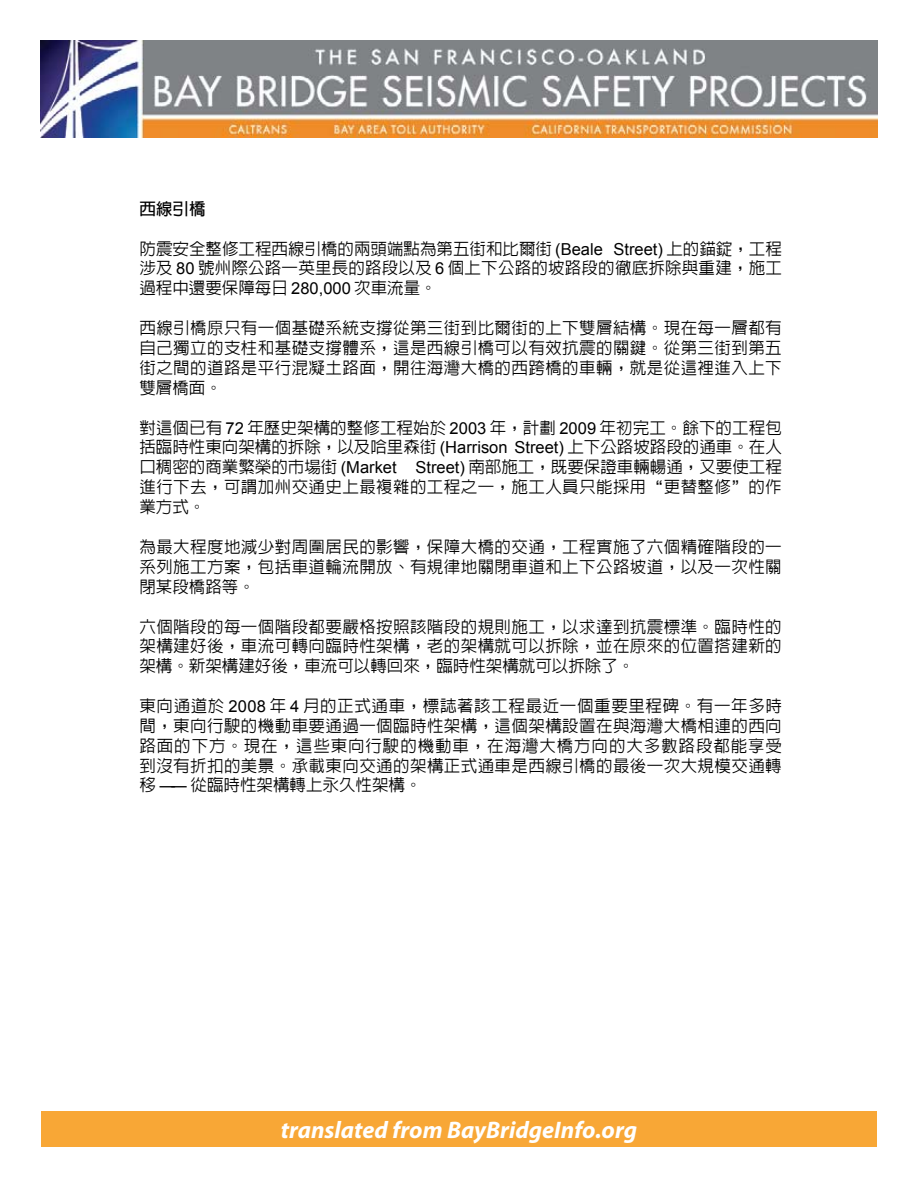
<style>
.page{position:relative;width:918px;height:1188px;background:#fff}
.page>*{position:absolute;margin:0;border:0;box-sizing:border-box;transform-origin:0 0}
.t1{font:italic 700 24px "Myriad Pro";color:#fff}
.t2{font:500 16.5px/19.8px "Lin Gothic";letter-spacing:.025em;color:#000;text-align:justify}
.t3{font:700 16.5px "Lin Gothic";color:#000}
.s1{font-family:"Arial";font-weight:400}
</style>
<div class="page">
<img style="left:40px;top:40px;width:838px;height:97px">
<div style="left:41px;top:1111px;width:836px;height:36px;background:#f8a736"></div>
<p class="t3" style="left:140px;top:200px;width:67px">西線引橋</p>
<p class="t2" style="left:139px;top:238px;width:644px">防震安全整修工程西線引橋的兩頭端點為第五街和比爾街 <span class="s1">(Beale Street)</span> 上的錨錠，工程涉及 <span class="s1">80</span> 號州際公路一英里長的路段以及 <span class="s1">6</span> 個上下公路的坡路段的徹底拆除與重建，施工過程中還要保障每日 <span class="s1">280,000</span> 次車流量。</p>
<p class="t2" style="left:139px;top:318px;width:644px">西線引橋原只有一個基礎系統支撐從第三街到比爾街的上下雙層結構。現在每一層都有自己獨立的支柱和基礎支撐體系，這是西線引橋可以有效抗震的關鍵。從第三街到第五街之間的道路是平行混凝土路面，開往海灣大橋的西跨橋的車輛，就是從這裡進入上下雙層橋面。</p>
<p class="t2" style="left:139px;top:417px;width:644px">對這個已有 <span class="s1">72</span> 年歷史架構的整修工程始於 <span class="s1">2003</span> 年，計劃 <span class="s1">2009</span> 年初完工。餘下的工程包括臨時性東向架構的拆除，以及哈里森街 <span class="s1">(Harrison Street)</span> 上下公路坡路段的通車。在人口稠密的商業繁榮的市場街 <span class="s1">(Market Street)</span> 南部施工，既要保證車輛暢通，又要使工程進行下去，可謂加州交通史上最複雜的工程之一，施工人員只能採用“更替整修”的作業方式。</p>
<p class="t2" style="left:139px;top:537px;width:644px">為最大程度地減少對周圍居民的影響，保障大橋的交通，工程實施了六個精確階段的一系列施工方案，包括車道輪流開放、有規律地關閉車道和上下公路坡道，以及一次性關閉某段橋路等。</p>
<p class="t2" style="left:139px;top:616px;width:644px">六個階段的每一個階段都要嚴格按照該階段的規則施工，以求達到抗震標準。臨時性的架構建好後，車流可轉向臨時性架構，老的架構就可以拆除，並在原來的位置搭建新的架構。新架構建好後，車流可以轉回來，臨時性架構就可以拆除了。</p>
<p class="t2" style="left:139px;top:696px;width:644px">東向通道於 <span class="s1">2008</span> 年 <span class="s1">4</span> 月的正式通車，標誌著該工程最近一個重要里程碑。有一年多時間，東向行駛的機動車要通過一個臨時性架構，這個架構設置在與海灣大橋相連的西向路面的下方。現在，這些東向行駛的機動車，在海灣大橋方向的大多數路段都能享受到沒有折扣的美景。承載東向交通的架構正式通車是西線引橋的最後一次大規模交通轉移 <span class="s1">――</span> 從臨時性架構轉上永久性架構。</p>
<h1 class="t1" style="left:281px;top:1117px;width:358px">translated from BayBridgeInfo.org</h1>
</div>
